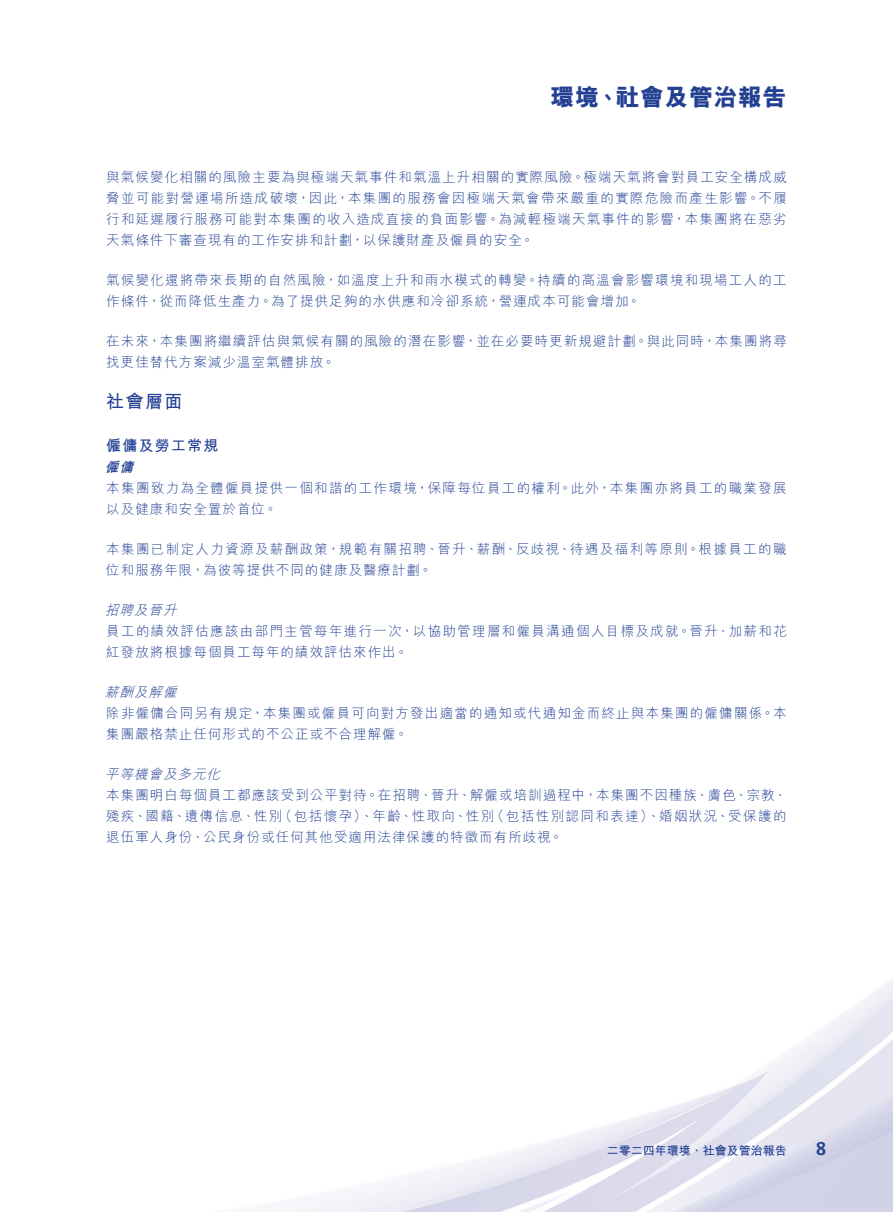
<style>
.page{position:relative;width:893px;height:1212px;background:#fff}
.page>*{position:absolute;margin:0;border:0;box-sizing:border-box;transform-origin:0 0}
.t1{font:800 24px "M Hei HK";letter-spacing:.02em;color:#234093}
.t2{font:700 18px "M Hei HK";color:#234093}
.t3{font:700 18px "Vectora LT Std";color:#234093}
.t4{font:700 15px "M Hei HK";letter-spacing:.08em;color:#234093}
.t5{font:300 13.5px/21px "M Hei HK";letter-spacing:.09em;color:#234093}
.t6{font:italic 300 13.5px "M Hei HK";color:#234093}
.t7{font:italic 700 13.5px "M Hei HK";color:#234093}
.t8{font:700 12px "M Hei HK";color:#234093}
</style>
<div class="page">
<img style="left:263px;top:979px;width:630px;height:233px">
<h1 class="t1" style="left:616px;top:85px;width:172px">社會及管治報告</h1>
<h1 class="t1" style="left:551px;top:85px;width:50px">環境</h1>
<h1 class="t1" style="left:595px;top:85px;width:25px">、</h1>
<p class="t5" style="left:106px;top:166px;width:682px;text-align:justify">與氣候變化相關的風險主要為與極端天氣事件和氣溫上升相關的實際風險。極端天氣將會對員工安全構成威脅並可能對營運場所造成破壞，因此，本集團的服務會因極端天氣會帶來嚴重的實際危險而產生影響。不履行和延遲履行服務可能對本集團的收入造成直接的負面影響。為減輕極端天氣事件的影響，本集團將在惡劣天氣條件下審查現有的工作安排和計劃，以保護財產及僱員的安全。</p>
<p class="t5" style="left:106px;top:270px;width:682px">氣候變化還將帶來長期的自然風險，如溫度上升和雨水模式的轉變。持續的高溫會影響環境和現場工人的工作條件，從而降低生產力。為了提供足夠的水供應和冷卻系統，營運成本可能會增加。</p>
<p class="t5" style="left:106px;top:331px;width:682px">在未來，本集團將繼續評估與氣候有關的風險的潛在影響，並在必要時更新規避計劃。與此同時，本集團將尋找更佳替代方案減少溫室氣體排放。</p>
<h2 class="t2" style="left:106px;top:388px;width:78px">社會層面</h2>
<p class="t4" style="left:106px;top:434px;width:114px">僱傭及勞工常規</p>
<p class="t7" style="left:105px;top:457px;width:34px">僱傭</p>
<p class="t5" style="left:106px;top:477px;width:682px">本集團致力為全體僱員提供一個和諧的工作環境，保障每位員工的權利。此外，本集團亦將員工的職業發展以及健康和安全置於首位。</p>
<p class="t5" style="left:106px;top:538px;width:682px">本集團已制定人力資源及薪酬政策，規範有關招聘、晉升、薪酬、反歧視、待遇及福利等原則。根據員工的職位和服務年限，為彼等提供不同的健康及醫療計劃。</p>
<p class="t6" style="left:105px;top:603px;width:77px">招聘及晉升</p>
<p class="t5" style="left:106px;top:620px;width:682px">員工的績效評估應該由部門主管每年進行一次，以協助管理層和僱員溝通個人目標及成就。晉升、加薪和花紅發放將根據每個員工每年的績效評估來作出。</p>
<p class="t6" style="left:105px;top:685px;width:77px">薪酬及解僱</p>
<p class="t5" style="left:106px;top:702px;width:682px">除非僱傭合同另有規定，本集團或僱員可向對方發出適當的通知或代通知金而終止與本集團的僱傭關係。本集團嚴格禁止任何形式的不公正或不合理解僱。</p>
<p class="t6" style="left:105px;top:767px;width:120px">平等機會及多元化</p>
<p class="t5" style="left:106px;top:785px;width:682px;text-align:right">本集團明白每個員工都應該受到公平對待。在招聘、晉升、解僱或培訓過程中，本集團不因種族、膚色、宗教、（包括性別認同和表達）、婚姻狀況、受保護的</p>
<p class="t5" style="left:106px;top:806px;width:458px">殘疾、國籍、遺傳信息、性別<br>退伍軍人身份、公民身份或任何其他受適用法律保護的特徵而有所歧視。</p>
<p class="t5" style="left:279px;top:806px;width:217px">（包括懷孕）、年齡、性取向、性別</p>
<p class="t8" style="left:607px;top:1141px;width:181px">二零二四年環境、社會及管治報告</p>
<h2 class="t3" style="left:816px;top:1137px;width:12px">8</h2>
</div>
